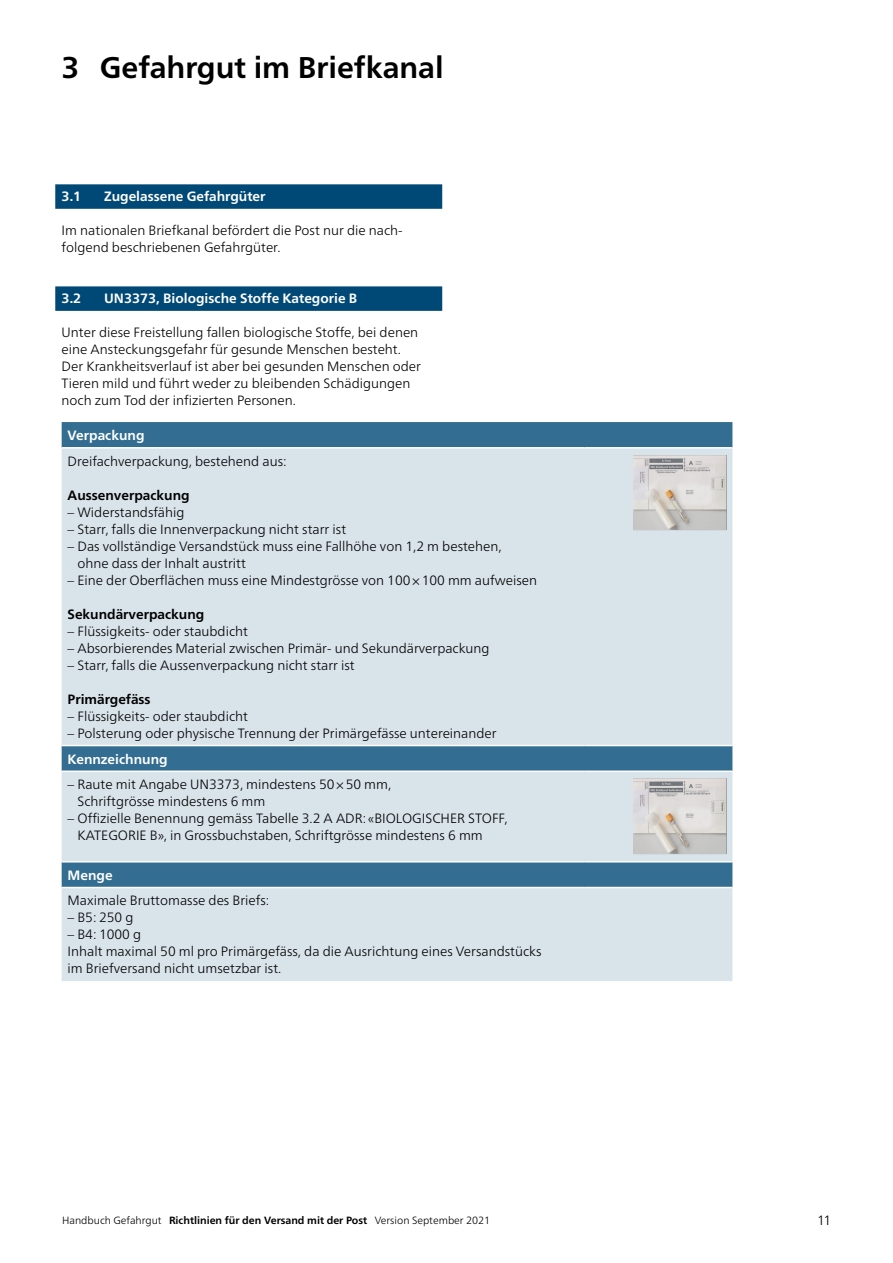
<style>
.page{position:relative;width:893px;height:1263px;background:#fff}
.page>*{position:absolute;margin:0;border:0;box-sizing:border-box;transform-origin:0 0}
.t1{font:700 30px "Frutiger Neue LT Pro";color:#000}
.t2{font:300 13.5px/17px "Frutiger Neue LT Pro";color:#000}
.t3{font:700 13.5px "Frutiger Neue LT Pro";color:#fff}
.t4{font:700 13.5px "Frutiger Neue LT Pro";color:#000}
.t5{font:300 10.5px "Frutiger Neue LT Pro";color:#000}
.s1{font-weight:700}
</style>
<div class="page">
<div style="left:55px;top:184px;width:387px;height:25px;background:#004976"></div>
<div style="left:55px;top:286px;width:387px;height:25px;background:#004976"></div>
<div style="left:62px;top:422px;width:670px;height:25px;background:#336d91"></div>
<svg style="left:62px;top:449px;width:670px;height:532px;background:#c9d8e1"></svg>
<hr style="left:62px;top:745px;width:523px;height:1px;background:#fff">
<hr style="left:585px;top:745px;width:147px;height:1px;background:#fff">
<hr style="left:62px;top:770px;width:523px;height:2px;background:#fff">
<hr style="left:585px;top:770px;width:147px;height:2px;background:#fff">
<hr style="left:62px;top:861px;width:523px;height:1px;background:#fff">
<hr style="left:585px;top:861px;width:147px;height:1px;background:#fff">
<hr style="left:62px;top:887px;width:523px;height:1px;background:#fff">
<hr style="left:585px;top:887px;width:147px;height:1px;background:#fff">
<img style="left:633px;top:455px;width:93px;height:76px">
<img style="left:633px;top:779px;width:93px;height:75px">
<h2 class="t1" style="left:62px;top:50px;width:383px">3 Gefahrgut im Briefkanal</h2>
<h3 class="t3" style="left:62px;top:188px;width:21px">3.1</h3>
<h3 class="t3" style="left:104px;top:188px;width:163px">Zugelassene Gefahrgüter</h3>
<p class="t2" style="left:62px;top:222px;width:342px">Im nationalen Briefkanal befördert die Post nur die nach&shy;folgend beschriebenen Gefahrgüter.</p>
<h3 class="t3" style="left:62px;top:290px;width:21px">3.2</h3>
<h3 class="t3" style="left:104px;top:290px;width:255px">UN3373, Biologische Stoffe Kategorie B</h3>
<p class="t2" style="left:62px;top:324px;width:361px">Unter diese Freistellung fallen biologische Stoffe, bei denen eine Ansteckungsgefahr für gesunde Menschen besteht.<br>Der Krankheitsverlauf ist aber bei gesunden Menschen oder Tieren mild und führt weder zu bleibenden Schädigungen noch zum Tod der infizierten Personen.</p>
<h4 class="t3" style="left:68px;top:427px;width:78px">Verpackung</h4>
<p class="t2" style="left:68px;top:452px;width:221px">Dreifachverpackung, bestehend aus:</p>
<h5 class="t4" style="left:68px;top:487px;width:124px">Aussenverpackung</h5>
<p class="t2" style="left:68px;top:504px;width:118px">– Widerstandsfähig</p>
<p class="t2" style="left:68px;top:521px;width:280px">– Starr, falls die Innenverpackung nicht starr ist</p>
<p class="t2" style="left:77px;top:538px;width:426px;text-indent:-10px">– Das vollständige Versandstück muss eine Fallhöhe von 1,2 m bestehen, ohne dass der Inhalt austritt</p>
<p class="t2" style="left:68px;top:572px;width:471px">– Eine der Oberflächen muss eine Mindestgrösse von 100 × 100 mm aufweisen</p>
<h5 class="t4" style="left:68px;top:606px;width:138px">Sekundärverpackung</h5>
<p class="t2" style="left:68px;top:623px;width:182px">– Flüssigkeits- oder staubdicht</p>
<p class="t2" style="left:68px;top:640px;width:423px">– Absorbierendes Material zwischen Primär- und Sekundärverpackung</p>
<p class="t2" style="left:68px;top:657px;width:289px">– Starr, falls die Aussenverpackung nicht starr ist</p>
<h5 class="t4" style="left:68px;top:691px;width:84px">Primärgefäss</h5>
<p class="t2" style="left:68px;top:708px;width:182px">– Flüssigkeits- oder staubdicht</p>
<p class="t2" style="left:68px;top:725px;width:431px">– Polsterung oder physische Trennung der Primärgefässe untereinander</p>
<h4 class="t3" style="left:68px;top:751px;width:102px">Kennzeichnung</h4>
<p class="t2" style="left:77px;top:776px;width:315px;text-indent:-10px">– Raute mit Angabe UN3373, mindestens 50 × 50 mm,<br>Schriftgrösse mindestens 6 mm</p>
<p class="t2" style="left:77px;top:810px;width:432px;text-indent:-10px">– Offizielle Benennung gemäss Tabelle 3.2 A ADR: «BIOLOGISCHER STOFF,<br>KATEGORIE B», in Grossbuchstaben, Schriftgrösse mindestens 6 mm</p>
<h4 class="t3" style="left:68px;top:867px;width:47px">Menge</h4>
<p class="t2" style="left:68px;top:892px;width:203px">Maximale Bruttomasse des Briefs:</p>
<p class="t2" style="left:68px;top:909px;width:67px">– B5: 250 g</p>
<p class="t2" style="left:68px;top:926px;width:75px">– B4: 1000 g</p>
<p class="t2" style="left:68px;top:943px;width:478px">Inhalt-maximal-50 ml-pro-Primärgefäss,-da-die-Ausrichtung-eines-Versandstücks&shy;im Briefversand nicht umsetzbar ist.</p>
<p class="t5" style="left:62px;top:1214px;width:429px">Handbuch Gefahrgut <span class="s1">Richtlinien für den Versand mit der Post</span> Version September 2021</p>
<p class="t2" style="left:817px;top:1211px;width:16px">11</p>
</div>
